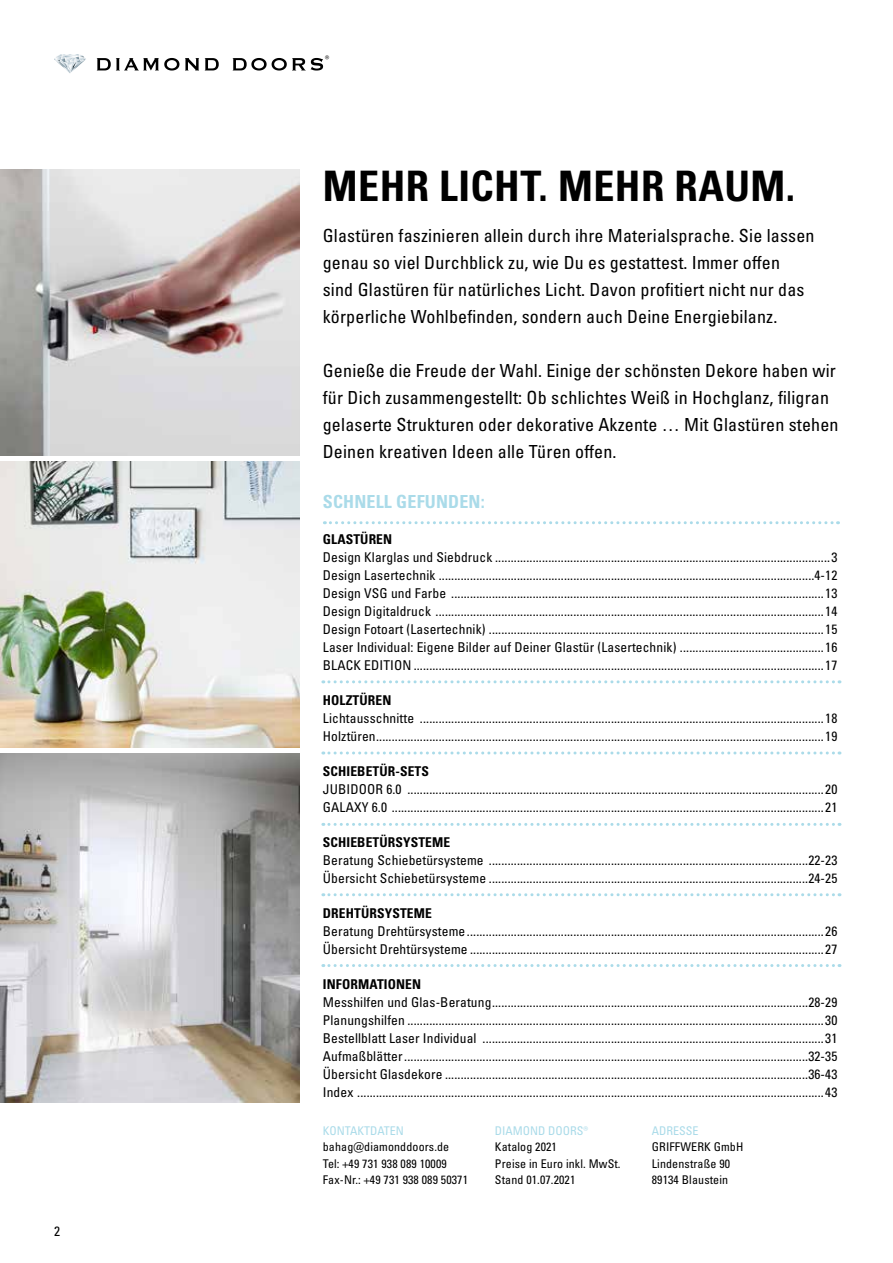
<style>
.page{position:relative;width:893px;height:1263px;background:#fff}
.page>*{position:absolute;margin:0;border:0;box-sizing:border-box;transform-origin:0 0}
.t1{font:700 condensed 42px "Univers LT Pro";letter-spacing:.01em;color:#000}
.t2{font:condensed 18px/27px "Univers LT Pro";letter-spacing:.01em;color:#000}
.t3{font:700 condensed 18px "Univers LT Pro";letter-spacing:.01em;color:#aadbe9}
.t4{font:condensed 13.5px/18px "Univers LT Pro";letter-spacing:.01em;color:#000}
.t5{font:700 condensed 13.5px "Univers LT Pro";letter-spacing:.01em;color:#000}
.t6{font:condensed 12px/16.5px "Univers LT Pro";letter-spacing:.01em;color:#000}
.t7{font:condensed 12px "Univers LT Pro";color:#aadbe9}
.t8{font:condensed 10.5px "Univers LT Pro";color:#000}
</style>
<div class="page">
<svg style="left:97px;top:58px;width:226px;height:13px"></svg>
<svg style="left:54px;top:54px;width:32px;height:19px"></svg>
<svg style="left:324px;top:521px;width:514px;height:3px"></svg>
<svg style="left:323px;top:680px;width:517px;height:3px"></svg>
<svg style="left:323px;top:751px;width:517px;height:3px"></svg>
<svg style="left:323px;top:823px;width:517px;height:3px"></svg>
<svg style="left:323px;top:893px;width:517px;height:3px"></svg>
<svg style="left:323px;top:964px;width:517px;height:3px"></svg>
<img style="left:0;top:462px;width:299px;height:285px">
<img style="left:0;top:170px;width:299px;height:285px">
<img style="left:0;top:753px;width:299px;height:349px">
<p class="t4" style="left:54px;top:1222px;width:7px">2</p>
<p class="t8" style="left:325px;top:52px;width:6px">®</p>
<h1 class="t1" style="left:323px;top:160px;width:474px">MEHR LICHT. MEHR RAUM.</h1>
<p class="t2" style="left:323px;top:221px;width:493px">Glastüren faszinieren allein durch ihre Materialsprache. Sie lassen genau so viel Durchblick zu, wie Du es gestattest. Immer offen sind Glastüren für natürliches Licht. Davon profitiert nicht nur das körperliche Wohlbefinden, sondern auch Deine Energiebilanz.</p>
<p class="t2" style="left:323px;top:356px;width:517px">Genieße die Freude der Wahl. Einige der schönsten Dekore haben wir für Dich zusammengestellt: Ob schlichtes Weiß in Hochglanz, filigran gelaserte Strukturen oder dekorative Akzente … Mit Glastüren stehen Deinen kreativen Ideen alle Türen offen.</p>
<h2 class="t3" style="left:323px;top:491px;width:163px">SCHNELL GEFUNDEN:</h2>
<p class="t5" style="left:323px;top:531px;width:71px">GLASTÜREN</p>
<p class="t4" style="left:323px;top:548px;width:516px;text-align:justify">Design Klarglas und Siebdruck ...........................................................................................................3<br>Design Lasertechnik ........................................................................................................................4-12<br>Design VSG und Farbe .......................................................................................................................13<br>Design Digitaldruck ............................................................................................................................14<br>Design Fotoart (Lasertechnik) ...........................................................................................................15<br>Laser Individual: Eigene Bilder auf Deiner Glastür (Lasertechnik) ..............................................16<br>BLACK EDITION...................................................................................................................................17</p>
<p class="t5" style="left:323px;top:692px;width:70px">HOLZTÜREN</p>
<p class="t4" style="left:323px;top:709px;width:516px">Lichtausschnitte .................................................................................................................................18<br>Holztüren...............................................................................................................................................19</p>
<p class="t5" style="left:323px;top:763px;width:108px">SCHIEBETÜR-SETS</p>
<p class="t4" style="left:323px;top:780px;width:516px">JUBIDOOR 6.0 .....................................................................................................................................20<br>GALAXY 6.0 ..........................................................................................................................................21</p>
<p class="t5" style="left:323px;top:834px;width:129px">SCHIEBETÜRSYSTEME</p>
<p class="t4" style="left:323px;top:851px;width:516px">Beratung Schiebetürsysteme ......................................................................................................22-23<br>Übersicht Schiebetürsysteme ......................................................................................................24-25</p>
<p class="t5" style="left:323px;top:905px;width:111px">DREHTÜRSYSTEME</p>
<p class="t4" style="left:323px;top:922px;width:516px">Beratung Drehtürsysteme..................................................................................................................26<br>Übersicht Drehtürsysteme .................................................................................................................27</p>
<p class="t5" style="left:323px;top:976px;width:100px">INFORMATIONEN</p>
<p class="t4" style="left:323px;top:993px;width:516px;text-align:justify">Messhilfen und Glas-Beratung.....................................................................................................28-29<br>Planungshilfen .....................................................................................................................................30<br>Bestellblatt Laser Individual .............................................................................................................31<br>Aufmaßblätter.................................................................................................................................32-35<br>Übersicht Glasdekore ....................................................................................................................36-43<br>Index .....................................................................................................................................................43</p>
<p class="t7" style="left:323px;top:1123px;width:82px">KONTAKTDATEN</p>
<p class="t6" style="left:323px;top:1138px;width:147px">bahag@diamonddoors.de<br>Tel: +49 731 938 089 10009<br>Fax-Nr.: +49 731 938 089 50371</p>
<p class="t7" style="left:495px;top:1123px;width:95px">DIAMOND DOORS®</p>
<p class="t6" style="left:495px;top:1138px;width:127px">Katalog 2021<br>Preise in Euro inkl. MwSt.<br>Stand 01.07.2021</p>
<p class="t7" style="left:652px;top:1123px;width:48px">ADRESSE</p>
<p class="t6" style="left:652px;top:1138px;width:93px">GRIFFWERK GmbH<br>Lindenstraße 90<br>89134 Blaustein</p>
</div>
